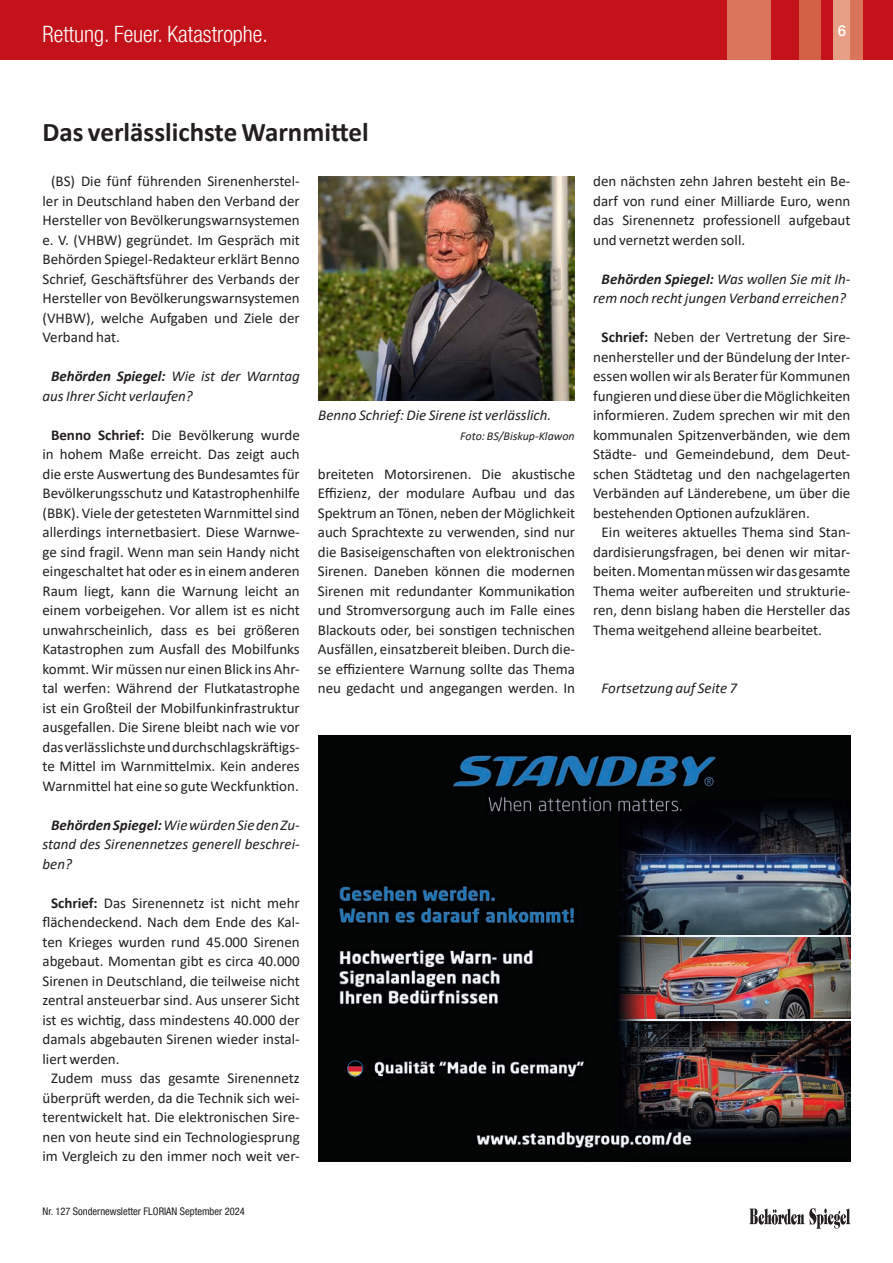
<style>
.page{position:relative;width:893px;height:1263px;background:#fff}
.page>*{position:absolute;margin:0;border:0;box-sizing:border-box;transform-origin:0 0}
.Head_newsletter{font:700 27px "Calibri";color:#231f20}
.t1{font:300 condensed 22.5px "Helvetica Neue LT Pro";color:#fff}
.fliesstext_newsletter{font:15px/19.5px "Calibri";color:#231f20;text-align:justify}
.fliesstext_newsletter-2{font:italic 15px/19.5px "Calibri";color:#231f20}
.bildunterschrift{font:italic 15px "Calibri";color:#231f20}
.t2{font:500 15px "Helvetica Neue LT Pro";color:#fff}
.bildunterschrift-2{font:italic 12px "Calibri";color:#231f20}
.t3{font:condensed 10.5px "Helvetica Neue LT Pro";color:#231f20}
.s1{font-weight:700}
</style>
<div class="page">
<div style="left:0;top:0;width:893px;height:60px;background:#c4121a"></div>
<div style="left:799px;top:0;width:21px;height:60px;background:#d36146"></div>
<div style="left:727px;top:0;width:43px;height:60px;background:#d9755a"></div>
<div style="left:833px;top:0;width:24px;height:60px;background:#e69e85"></div>
<div style="left:850px;top:0;width:13px;height:60px;background:#d9755a"></div>
<svg style="left:749px;top:1208px;width:101px;height:21px"></svg>
<img style="left:585px;top:736px;width:265px;height:425px">
<img style="left:319px;top:736px;width:266px;height:425px">
<img style="left:617px;top:935px;width:233px;height:2px">
<img style="left:617px;top:1019px;width:233px;height:2px">
<img style="left:347px;top:1060px;width:16px;height:16px">
<img style="left:318px;top:177px;width:257px;height:224px">
<h2 class="t1" style="left:43px;top:20px;width:227px">Rettung. Feuer. Katastrophe.</h2>
<p class="t2" style="left:838px;top:22px;width:10px">6</p>
<p class="Head_newsletter" style="left:43px;top:113px;width:328px">Das verlässlichste Warnmittel</p>
<p class="fliesstext_newsletter" style="left:43px;top:171px;width:259px;text-indent:9px">(BS) Die fünf führenden Sirenenherstel&shy;ler in Deutschland haben den Verband der Hersteller von Bevölkerungswarnsystemen e. V. (VHBW) gegründet. Im Gespräch mit Behörden Spiegel-Redakteur erklärt Benno Schrief, Geschäftsführer des Verbands der Hersteller von Bevölkerungswarnsystemen (VHBW), welche Aufgaben und Ziele der Verband hat.</p>
<p class="fliesstext_newsletter-2" style="left:43px;top:366px;width:259px;text-indent:9px"><span class="s1">Behörden Spiegel:</span> Wie ist der Warntag aus Ihrer Sicht verlaufen?</p>
<p class="fliesstext_newsletter" style="left:43px;top:424px;width:259px;text-align:center"><span class="s1">Benno Schrief:</span> Die Bevölkerung wurde in hohem Maße erreicht. Das zeigt auch die erste Auswertung des Bundesamtes für Bevölkerungsschutz und Katastrophenhilfe (BBK). Viele der getesteten Warnmittel sind allerdings internetbasiert. Diese Warnwe&shy;ge sind fragil. Wenn man sein Handy nicht eingeschaltet hat oder es in einem anderen Raum liegt, kann die Warnung leicht an einem vorbeigehen. Vor allem ist es nicht unwahrscheinlich, dass es bei größeren Katastrophen zum Ausfall des Mobilfunks kommt. Wir müssen nur einen Blick ins Ahr&shy;tal werfen: Während der Flutkatastrophe ist ein Großteil der Mobilfunkinfrastruktur ausgefallen. Die Sirene bleibt nach wie vor das verlässlichste und durchschlagskräftigs&shy;te Mittel im Warnmittelmix. Kein anderes Warnmittel hat eine so gute Weckfunktion.</p>
<p class="fliesstext_newsletter-2" style="left:43px;top:814px;width:259px;text-align:justify;text-indent:9px"><span class="s1">Behörden Spiegel:</span> Wie würden Sie den Zu&shy;stand des Sirenennetzes generell beschrei&shy;ben?</p>
<p class="fliesstext_newsletter" style="left:43px;top:892px;width:259px;text-indent:9px"><span class="s1">Schrief:</span> Das Sirenennetz ist nicht mehr flächendeckend. Nach dem Ende des Kal&shy;ten Krieges wurden rund 45.000 Sirenen abgebaut. Momentan gibt es circa 40.000<br>Sirenen in Deutschland, die teilweise nicht zentral ansteuerbar sind. Aus unserer Sicht ist es wichtig, dass mindestens 40.000 der damals abgebauten Sirenen wieder instal&shy;liert werden.</p>
<p class="fliesstext_newsletter" style="left:43px;top:1068px;width:259px;text-align:center">Zudem muss das gesamte Sirenennetz überprüft werden, da die Technik sich wei&shy;terentwickelt hat. Die elektronischen Sire&shy;nen von heute sind ein Technologiesprung im Vergleich zu den immer noch weit ver-</p>
<p class="bildunterschrift" style="left:318px;top:405px;width:235px">Benno Schrief: Die Sirene ist verlässlich.</p>
<p class="bildunterschrift-2" style="left:460px;top:427px;width:116px">Foto: BS/Biskup-Klawon</p>
<p class="fliesstext_newsletter" style="left:318px;top:463px;width:259px">breiteten Motorsirenen. Die akustische Effizienz, der modulare Aufbau und das Spektrum an Tönen, neben der Möglichkeit auch Sprachtexte zu verwenden, sind nur die Basiseigenschaften von elektronischen Sirenen. Daneben können die modernen Sirenen mit redundanter Kommunikation und Stromversorgung auch im Falle eines Blackouts oder, bei sonstigen technischen Ausfällen, einsatzbereit bleiben. Durch die&shy;se effizientere Warnung sollte das Thema neu gedacht und angegangen werden. In</p>
<p class="t3" style="left:43px;top:1205px;width:204px">Nr. 127 Sondernewsletter FLORIAN September 2024</p>
<p class="fliesstext_newsletter" style="left:593px;top:171px;width:259px">den nächsten zehn Jahren besteht ein Be&shy;darf von rund einer Milliarde Euro, wenn das Sirenennetz professionell aufgebaut und vernetzt werden soll.</p>
<p class="fliesstext_newsletter-2" style="left:593px;top:268px;width:259px;text-align:center"><span class="s1">Behörden Spiegel:</span> Was wollen Sie mit Ih&shy;rem noch recht jungen Verband erreichen?</p>
<p class="fliesstext_newsletter" style="left:593px;top:327px;width:259px;text-indent:9px"><span class="s1">Schrief:</span> Neben der Vertretung der Sire&shy;nenhersteller und der Bündelung der Inter&shy;essen wollen wir als Berater für Kommunen fungieren und diese über die Möglichkeiten informieren. Zudem sprechen wir mit den kommunalen Spitzenverbänden, wie dem Städte- und Gemeindebund, dem Deut&shy;schen Städtetag und den nachgelagerten Verbänden auf Länderebene, um über die bestehenden Optionen aufzuklären.</p>
<p class="fliesstext_newsletter" style="left:593px;top:522px;width:259px;text-indent:9px">Ein weiteres aktuelles Thema sind Stan&shy;dardisierungsfragen, bei denen wir mitar&shy;beiten. Momentan müssen wir das gesamte Thema weiter aufbereiten und strukturie&shy;ren, denn bislang haben die Hersteller das Thema weitgehend alleine bearbeitet.</p>
<p class="fliesstext_newsletter-2" style="left:602px;top:678px;width:137px">Fortsetzung auf Seite 7</p>
</div>
